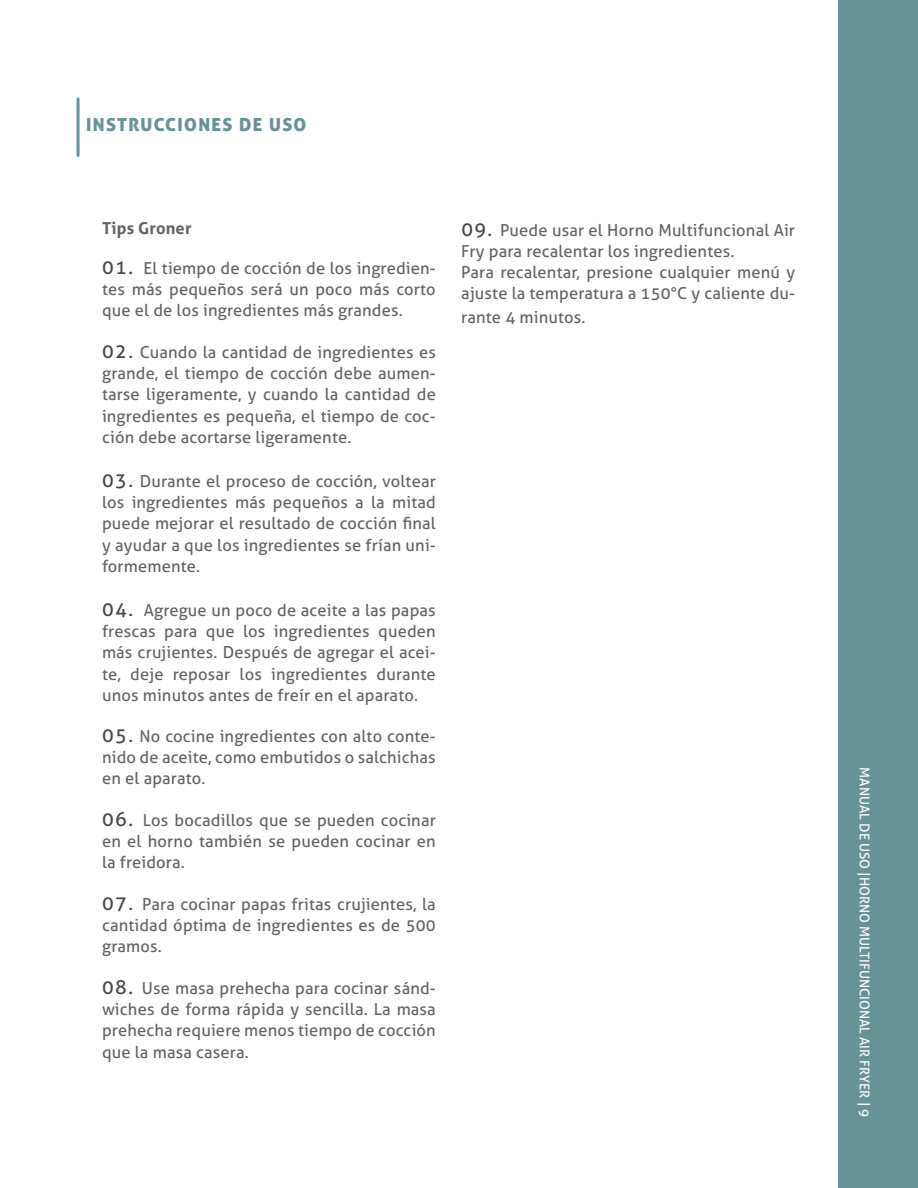
<style>
.page{position:relative;width:918px;height:1188px;background:#fff}
.page>*{position:absolute;margin:0;border:0;box-sizing:border-box;transform-origin:0 0}
.t1{font:18px "Aller Display";letter-spacing:.075em;color:#679296}
.t2{font:16.5px/21px "Aller";letter-spacing:.01em;color:#636366;text-align:justify}
.t3{font:700 16.5px "Aller";letter-spacing:.01em;color:#636366}
.t4{font:13.5px "Aller";color:#fff}
.s1{font-size:19.5px;color:#464748}
</style>
<div class="page">
<div style="left:839px;top:0;width:79px;height:1188px;background:#679296"></div>
<hr style="left:77px;top:99px;width:3px;height:56px;background:#679296">
<p class="t1" style="left:86px;top:113px;width:222px">INSTRUCCIONES DE USO</p>
<p class="t3" style="left:102px;top:218px;width:91px">Tips Groner</p>
<p class="t2" style="left:102px;top:258px;width:335px"><span class="s1">01.</span> El tiempo de cocción de los ingredien&shy;tes más pequeños será un poco más corto que el de los ingredientes más grandes.</p>
<p class="t2" style="left:102px;top:342px;width:335px"><span class="s1">02.</span> Cuando la cantidad de ingredientes es grande, el tiempo de cocción debe aumen&shy;tarse ligeramente, y cuando la cantidad de ingredientes es pequeña, el tiempo de coc&shy;ción debe acortarse ligeramente.</p>
<p class="t2" style="left:102px;top:471px;width:335px"><span class="s1">03.</span> Durante el proceso de cocción, voltear los ingredientes más pequeños a la mitad puede mejorar el resultado de cocción final y ayudar a que los ingredientes se frían uni&shy;formemente.</p>
<p class="t2" style="left:102px;top:600px;width:335px"><span class="s1">04.</span> Agregue un poco de aceite a las papas frescas para que los ingredientes queden más crujientes. Después de agregar el acei&shy;te, deje reposar los ingredientes durante unos minutos antes de freír en el aparato.</p>
<p class="t2" style="left:102px;top:726px;width:335px"><span class="s1">05.</span> No cocine ingredientes con alto conte&shy;nido de aceite, como embutidos o salchichas en el aparato.</p>
<p class="t2" style="left:102px;top:810px;width:335px"><span class="s1">06.</span> Los bocadillos que se pueden cocinar en el horno también se pueden cocinar en la freidora.</p>
<p class="t2" style="left:102px;top:894px;width:335px"><span class="s1">07.</span> Para cocinar papas fritas crujientes, la cantidad óptima de ingredientes es de 500 gramos.</p>
<p class="t2" style="left:102px;top:978px;width:335px"><span class="s1">08.</span> Use masa prehecha para cocinar sánd&shy;wiches de forma rápida y sencilla. La masa prehecha requiere menos tiempo de cocción que la masa casera.</p>
<p class="t2" style="left:461px;top:220px;width:335px;text-align:left"><span class="s1">09.</span> Puede usar el Horno Multifuncional Air Fry para recalentar los ingredientes.<br>Para recalentar, presione cualquier menú y ajuste la temperatura a 150°C y caliente du-</p>
<p class="t2" style="left:461px;top:307px;width:126px">rante 4 minutos.</p>
<p class="t4" style="left:873px;top:767px;width:352px;rotate:90deg">MANUAL DE USO |HORNO MULTIFUNCIONAL AIR FRYER | 9</p>
</div>
